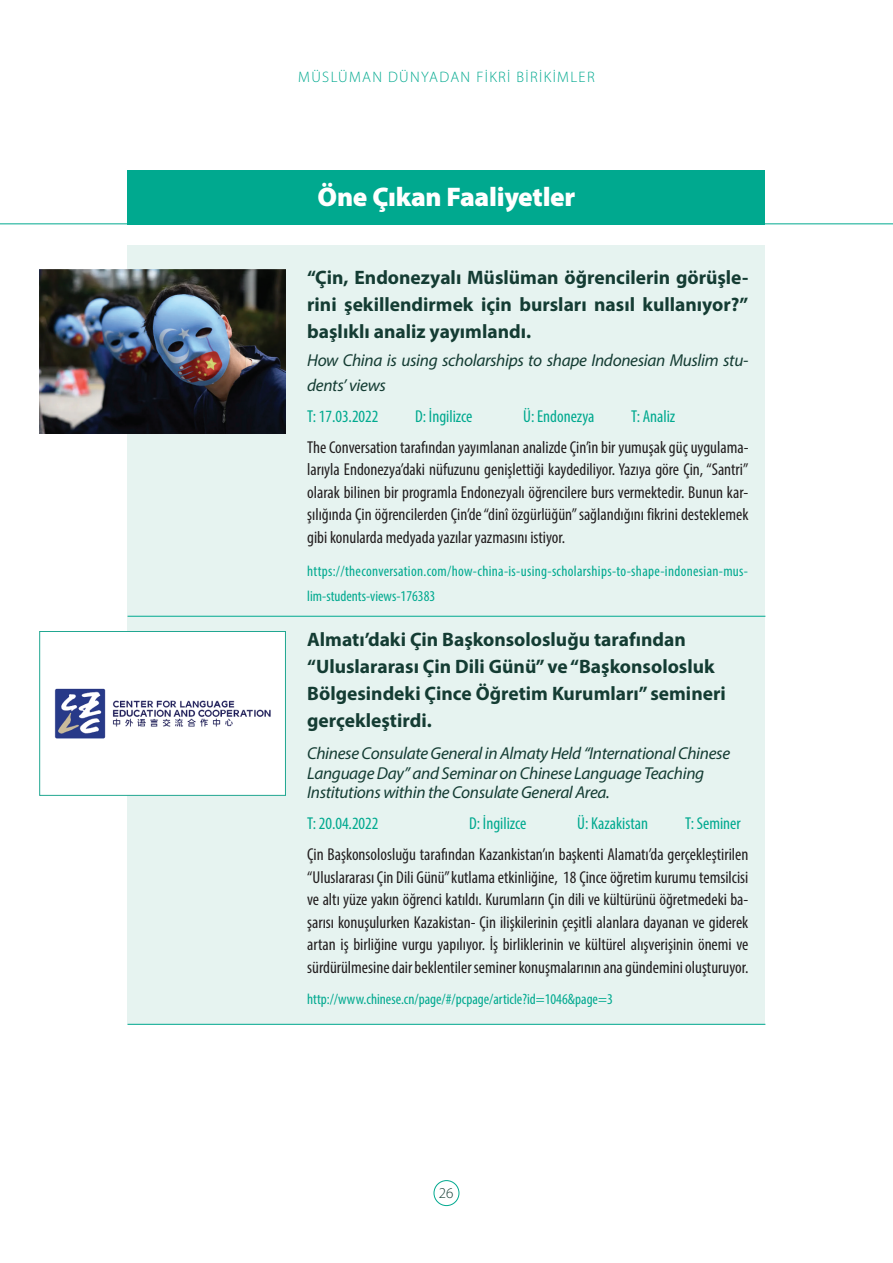
<style>
.page{position:relative;width:893px;height:1263px;background:#fff}
.page>*{position:absolute;margin:0;border:0;box-sizing:border-box;transform-origin:0 0}
.t1{font:900 27px "Myriad Pro";letter-spacing:-.01em;color:#fff}
.t2{font:700 19.5px/27px "Myriad Pro";color:#143c33;text-align:justify}
.t3{font:condensed 17.25px/22.5px "Myriad Pro";color:#231f20;text-align:justify}
.t4{font:italic 17.25px/19.5px "Myriad Pro";letter-spacing:-.02em;color:#143c33}
.t5{font:condensed 17.25px "Myriad Pro";color:#00a98f}
.t6{font:300 15.15px "Myriad Pro";letter-spacing:.09em;color:#00a98f}
.t7{font:condensed 15px/24.8px "Myriad Pro";letter-spacing:.015em;color:#00a98f}
.t8{font:300 15px "Myriad Pro";color:#143c33}
</style>
<div class="page">
<div style="left:434px;top:1180px;width:25px;height:26px;border:1px solid #00a98f;border-radius:50%"></div>
<hr style="left:0;top:223px;width:893px;height:1px;background:#00a98f">
<div style="left:128px;top:170px;width:637px;height:54px;background:#00a98f"></div>
<div style="left:128px;top:245px;width:637px;height:355px;background:#e6f3f0"></div>
<div style="left:128px;top:587px;width:637px;height:438px;background:#e6f3f0"></div>
<hr style="left:128px;top:616px;width:637px;height:1px;background:#00a98f">
<hr style="left:128px;top:1024px;width:637px;height:1px;background:#00a98f">
<img style="left:40px;top:270px;width:245px;height:163px">
<div style="left:40px;top:631px;width:245px;height:164px;background:#fff"></div>
<img style="left:54px;top:688px;width:217px;height:50px">
<div style="left:39px;top:631px;width:247px;height:165px;border:1px solid #21a791"></div>
<p class="t6" style="left:298px;top:67px;width:298px">MÜSLÜMAN DÜNYADAN FİKRİ BİRİKİMLER</p>
<h1 class="t1" style="left:318px;top:179px;width:259px">Öne Çıkan Faaliyetler</h1>
<p class="t2" style="left:307px;top:263px;width:443px">“Çin, Endonezyalı Müslüman öğrencilerin görüşle&shy;rini şekillendirmek için bursları nasıl kullanıyor?” başlıklı analiz yayımlandı.</p>
<p class="t4" style="left:307px;top:348px;width:443px;line-height:24.8px">How China is using scholarships to shape Indonesian Muslim stu&shy;dents’ views</p>
<p class="t5" style="left:307px;top:406px;width:73px">T: 17.03.2022</p>
<p class="t5" style="left:415px;top:406px;width:59px">D: İngilizce</p>
<p class="t5" style="left:523px;top:406px;width:73px">Ü: Endonezya</p>
<p class="t5" style="left:631px;top:406px;width:46px">T: Analiz</p>
<p class="t3" style="left:307px;top:436px;width:443px">The Conversation tarafından yayımlanan analizde Çin’in bir yumuşak güç uygulama&shy;larıyla Endonezya’daki nüfuzunu genişlettiği kaydediliyor. Yazıya göre Çin, “Santri” olarak bilinen bir programla Endonezyalı öğrencilere burs vermektedir. Bunun kar&shy;şılığında Çin öğrencilerden Çin’de “dinî özgürlüğün” sağlandığını fikrini desteklemek gibi konularda medyada yazılar yazmasını istiyor.</p>
<p class="t7" style="left:307px;top:559px;width:442px">https://theconversation.com/how-china-is-using-scholarships-to-shape-indonesian-mus&shy;lim-students-views-176383</p>
<p class="t2" style="left:307px;top:625px;width:420px;text-align:left">Almatı’daki Çin Başkonsolosluğu tarafından “Uluslararası Çin Dili Günü” ve “Başkonsolosluk Bölgesindeki Çince Öğretim Kurumları” semineri gerçekleştirdi.</p>
<p class="t4" style="left:307px;top:743px;width:424px">Chinese Consulate General in Almaty Held “International Chinese<br>Language Day” and Seminar on Chinese Language Teaching<br>Institutions within the Consulate General Area.</p>
<p class="t5" style="left:307px;top:813px;width:73px">T: 20.04.2022</p>
<p class="t5" style="left:469px;top:813px;width:59px">D: İngilizce</p>
<p class="t5" style="left:577px;top:813px;width:72px">Ü: Kazakistan</p>
<p class="t5" style="left:685px;top:813px;width:57px">T: Seminer</p>
<p class="t3" style="left:307px;top:843px;width:443px">Çin Başkonsolosluğu tarafından Kazankistan’ın başkenti Alamatı’da gerçekleştirilen “Uluslararası Çin Dili Günü” kutlama etkinliğine, 18 Çince öğretim kurumu temsilcisi ve altı yüze yakın öğrenci katıldı. Kurumların Çin dili ve kültürünü öğretmedeki ba&shy;şarısı konuşulurken Kazakistan- Çin ilişkilerinin çeşitli alanlara dayanan ve giderek artan iş birliğine vurgu yapılıyor. İş birliklerinin ve kültürel alışverişinin önemi ve sürdürülmesine dair beklentiler seminer konuşmalarının ana gündemini oluşturuyor.</p>
<p class="t7" style="left:307px;top:986px;width:307px">http://www.chinese.cn/page/#/pcpage/article?id=1046&amp;page=3</p>
<p class="t8" style="left:439px;top:1184px;width:16px">26</p>
</div>
